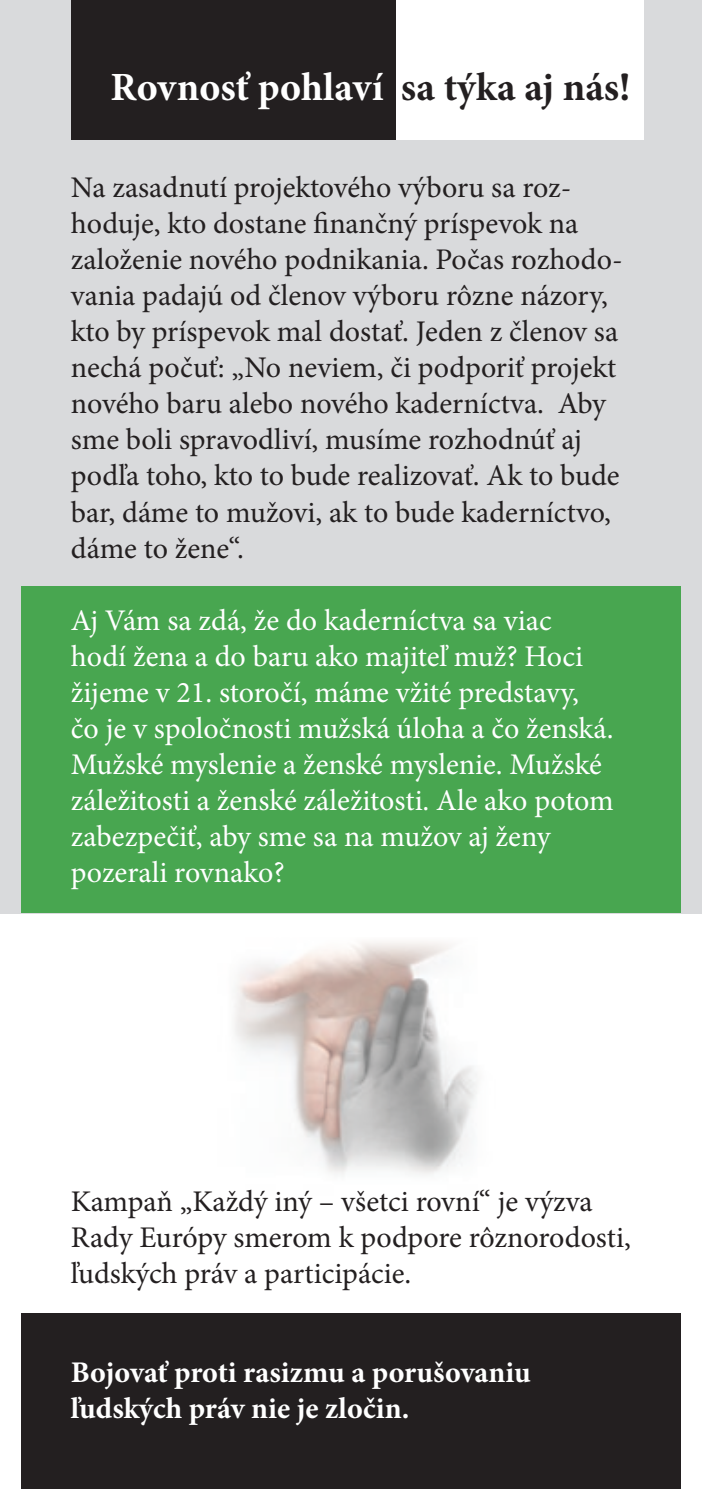
<style>
.page{position:relative;width:702px;height:1489px;background:#fff}
.page>*{position:absolute;margin:0;border:0;box-sizing:border-box;transform-origin:0 0}
.t1{font:700 40px "Minion Pro";color:#fff}
.t2{font:30px/36px "Minion Pro";color:#231f20}
.t3{font:30px/36px "Minion Pro";color:#fff}
.t4{font:700 30px/36px "Minion Pro";color:#fff}
.s1{color:#231f20}
</style>
<div class="page">
<div style="left:0;top:0;width:702px;height:913px;background:#d9dadc"></div>
<div style="left:21px;top:586px;width:659px;height:327px;background:#48a650"></div>
<div style="left:21px;top:1313px;width:659px;height:175px;background:#231f20"></div>
<div style="left:71px;top:0;width:325px;height:139px;background:#231f20"></div>
<div style="left:396px;top:0;width:247px;height:139px;background:#fff"></div>
<img style="left:234px;top:942px;width:243px;height:233px">
<p class="t1" style="left:111px;top:59px;width:521px">Rovnosť pohlaví <span class="s1">sa týka aj nás!</span></p>
<p class="t2" style="left:71px;top:170px;width:553px">Na zasadnutí projektového výboru sa roz&shy;hoduje, kto dostane finančný príspevok na založenie nového podnikania. Počas rozhodo&shy;vania padajú od členov výboru rôzne názory, kto by príspevok mal dostať. Jeden z členov sa nechá počuť: „No neviem, či podporiť projekt nového baru alebo nového kaderníctva. Aby sme boli spravodliví, musíme rozhodnúť aj podľa toho, kto to bude realizovať. Ak to bude bar, dáme to mužovi, ak to bude kaderníctvo, dáme to žene“.</p>
<p class="t3" style="left:71px;top:602px;width:544px">Aj Vám sa zdá, že do kaderníctva sa viac hodí žena a do baru ako majiteľ muž? Hoci žijeme v 21. storočí, máme vžité predstavy, čo je v spoločnosti mužská úloha a čo ženská.<br>Mužské myslenie a ženské myslenie. Mužské záležitosti a ženské záležitosti. Ale ako potom zabezpečiť, aby sme sa na mužov aj ženy pozerali rovnako?</p>
<p class="t2" style="left:71px;top:1183px;width:561px">Kampaň „Každý iný – všetci rovní“ je výzva<br>Rady Európy smerom k podpore rôznorodosti, ľudských práv a participácie.</p>
<p class="t4" style="left:71px;top:1353px;width:461px">Bojovať proti rasizmu a porušovaniu ľudských práv nie je zločin.</p>
</div>
